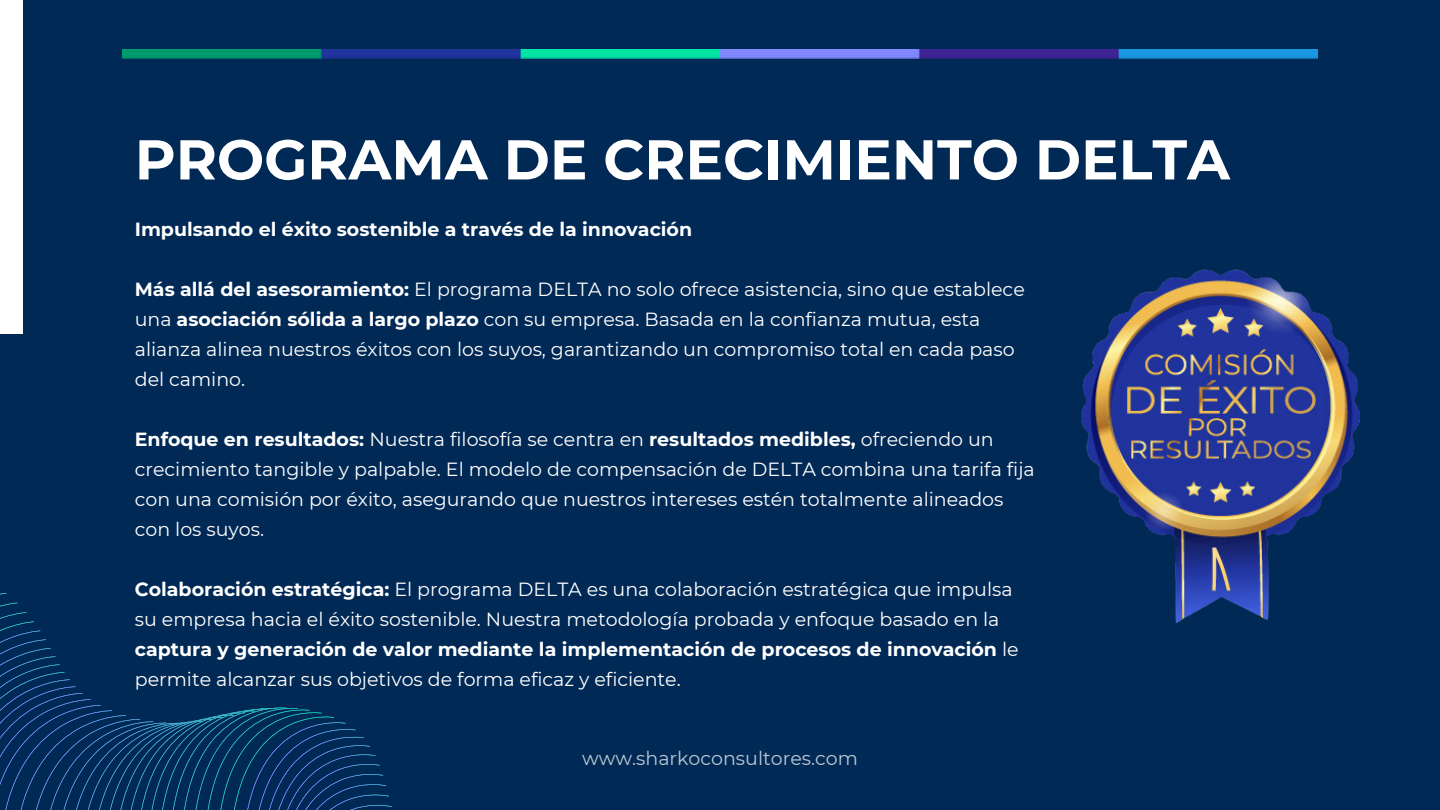
<style>
.page{position:relative;width:1440px;height:810px;background:#002955}
.page>*{position:absolute;margin:0;border:0;box-sizing:border-box;transform-origin:0 0}
.t1{font:700 56px "Montserrat";color:#fff}
.t2{font:19px/30px "Montserrat";color:#fff}
.t3{font:700 19px "Montserrat";color:#fff}
.t4{font:19px "Montserrat";color:#bac8d2}
.s1{font-weight:700}
</style>
<div class="page">
<svg style="left:0;top:593px;width:392px;height:217px"></svg>
<div style="left:0;top:0;width:23px;height:334px;background:#fff"></div>
<img style="left:1081px;top:269px;width:278px;height:354px">
<img style="left:122px;top:50px;width:1196px;height:9px">
<p class="t1" style="left:135px;top:125px;width:1097px">PROGRAMA DE CRECIMIENTO DELTA</p>
<p class="t3" style="left:135px;top:218px;width:559px">Impulsando el éxito sostenible a través de la innovación</p>
<h1 class="t2" style="left:135px;top:274px;width:892px"><span class="s1">Más allá del asesoramiento:</span> El programa DELTA no solo ofrece asistencia, sino que establece una <span class="s1">asociación sólida a largo plazo</span> con su empresa. Basada en la confianza mutua, esta alianza alinea nuestros éxitos con los suyos, garantizando un compromiso total en cada paso del camino.</h1>
<h2 class="t2" style="left:135px;top:424px;width:902px"><span class="s1">Enfoque en resultados:</span> Nuestra filosofía se centra en <span class="s1">resultados medibles,</span> ofreciendo un crecimiento tangible y palpable. El modelo de compensación de DELTA combina una tarifa fija con una comisión por éxito, asegurando que nuestros intereses estén totalmente alineados con los suyos.</h2>
<p class="t2" style="left:135px;top:574px;width:885px"><span class="s1">Colaboración estratégica:</span> El programa DELTA es una colaboración estratégica que impulsa su empresa hacia el éxito sostenible. Nuestra metodología probada y enfoque basado en la <span class="s1">captura y generación de valor mediante la implementación de procesos de innovación</span> le permite alcanzar sus objetivos de forma eficaz y eficiente.</p>
<p class="t4" style="left:582px;top:747px;width:277px">www.sharkoconsultores.com</p>
</div>
